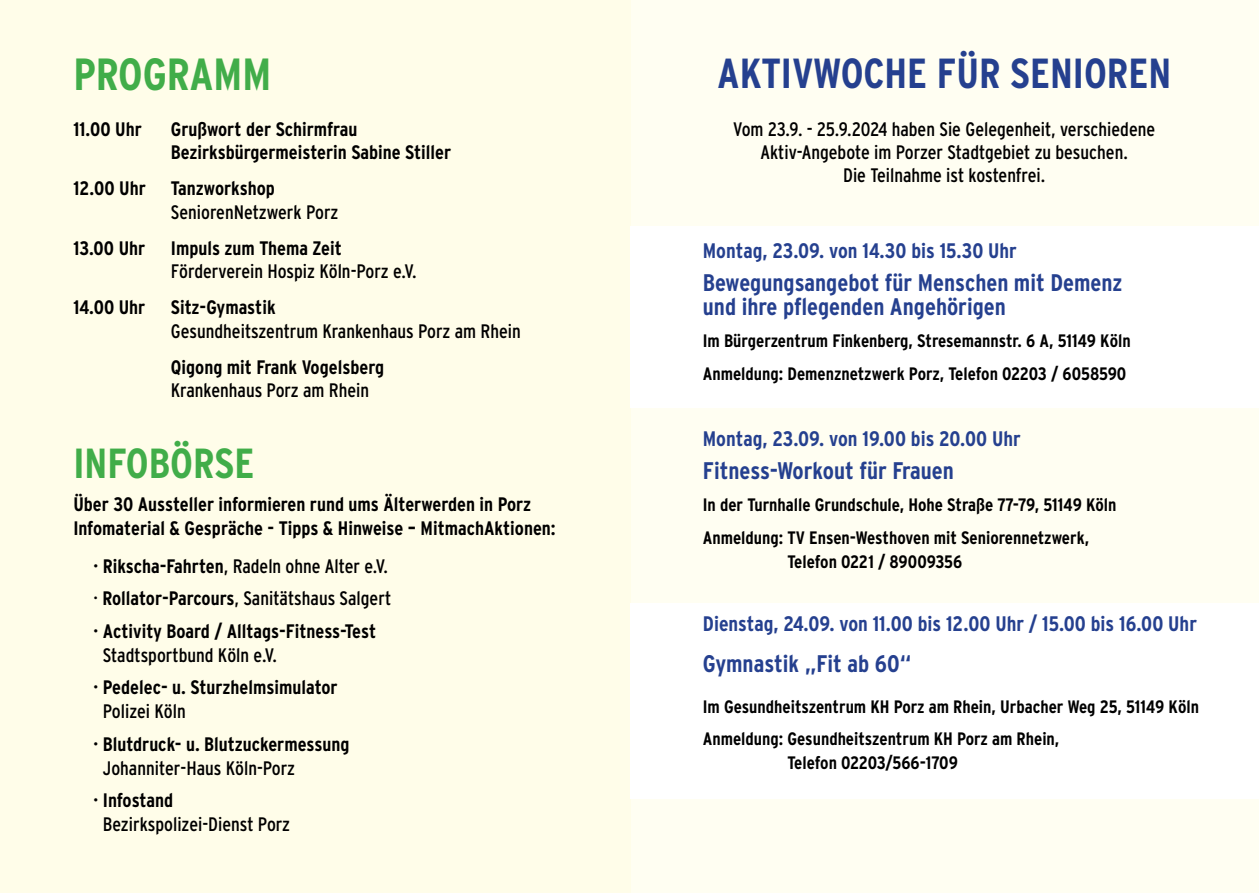
<style>
.page{position:relative;width:1259px;height:893px;background:#fff}
.page>*{position:absolute;margin:0;border:0;box-sizing:border-box;transform-origin:0 0}
.t1{font:700 condensed 45px "Interstate";color:#41ad49}
.t2{font:700 condensed 42px "Interstate";color:#25408f}
.t3{font:700 condensed 42px "Interstate";color:#41ad49}
.t4{font:700 condensed 24px/24px "Interstate";color:#25408f}
.t5{font:700 condensed 21px "Interstate";color:#25408f}
.t6{font:700 condensed 19.5px/32.5px "Interstate";color:#000}
.t7{font:condensed 19.5px/23.4px "Interstate";color:#000;text-align:center}
.t8{font:700 condensed 18px/32.5px "Interstate";color:#000}
.s1{font-weight:400}
</style>
<div class="page">
<div style="left:630px;top:0;width:629px;height:893px;background:#fffef2"></div>
<div style="left:0;top:0;width:630px;height:893px;background:#fffde9"></div>
<div style="left:630px;top:603px;width:629px;height:195px;background:#fff"></div>
<div style="left:630px;top:226px;width:629px;height:181px;background:#fff"></div>
<h1 class="t1" style="left:73px;top:49px;width:168px">Programm</h1>
<p class="t6" style="left:73px;top:112px;width:83px">11.00 Uhr G</p>
<p class="t6" style="left:171px;top:117px;width:282px;line-height:23.4px;text-indent:10px">rußwort der Schirmfrau<br>Bezirksbürgermeisterin Sabine Stiller</p>
<p class="t6" style="left:73px;top:172px;width:203px">12.00 Uhr Tanzworkshop</p>
<p class="t7" style="left:171px;top:200px;width:169px">SeniorenNetzwerk Porz</p>
<p class="t6" style="left:73px;top:231px;width:73px">13.00 Uhr</p>
<p class="t6" style="left:171px;top:231px;width:172px">Impuls zum Thema Zeit</p>
<p class="t7" style="left:171px;top:259px;width:247px">Förderverein Hospiz Köln-Porz e.V.</p>
<p class="t6" style="left:73px;top:291px;width:74px">14.00 Uhr</p>
<p class="t6" style="left:171px;top:291px;width:106px">Sitz-Gymastik</p>
<p class="t7" style="left:171px;top:319px;width:351px">Gesundheitszentrum Krankenhaus Porz am Rhein</p>
<p class="t6" style="left:171px;top:351px;width:215px">Qigong mit Frank Vogelsberg</p>
<p class="t7" style="left:171px;top:378px;width:200px">Krankenhaus Porz am Rhein</p>
<h2 class="t3" style="left:73px;top:439px;width:178px">INFOBÖRSE</h2>
<p class="t6" style="left:73px;top:492px;width:484px;line-height:24px">Über 30 Aussteller informieren rund ums Älterwerden in Porz<br>Infomaterial &amp; Gespräche - Tipps &amp; Hinweise – MitmachAktionen:</p>
<p class="t6" style="left:94px;top:550px;width:299px">· Rikscha-Fahrten<span class="s1">, Radeln ohne Alter e.V. ·</span> Rollator-Parcours<span class="s1">, Sanitätshaus Salgert </span>· Activity Board / Alltags-Fitness-Test</p>
<p class="t7" style="left:103px;top:643px;width:176px">Stadtsportbund Köln e.V.</p>
<p class="t6" style="left:94px;top:671px;width:246px">· Pedelec- u. Sturzhelmsimulator</p>
<p class="t7" style="left:103px;top:700px;width:84px">Polizei Köln</p>
<p class="t6" style="left:94px;top:728px;width:257px">· Blutdruck- u. Blutzuckermessung</p>
<p class="t7" style="left:103px;top:756px;width:194px">Johanniter-Haus Köln-Porz</p>
<p class="t6" style="left:94px;top:784px;width:81px">· Infostand</p>
<p class="t7" style="left:103px;top:813px;width:189px">Bezirkspolizei-Dienst Porz</p>
<h2 class="t2" style="left:717px;top:50px;width:455px">AKTIVWOCHE FÜR SENIOREN</h2>
<p class="t7" style="left:733px;top:117px;width:423px">Vom 23.9. - 25.9.2024 haben Sie Gelegenheit, verschiedene<br>Aktiv-Angebote im Porzer Stadtgebiet zu besuchen.<br>Die Teilnahme ist kostenfrei.</p>
<p class="t5" style="left:703px;top:239px;width:315px">Montag, 23.09. von 14.30 bis 15.30 Uhr</p>
<p class="t4" style="left:703px;top:270px;width:421px">Bewegungsangebot für Menschen mit Demenz und ihre pflegenden Angehörigen</p>
<p class="t8" style="left:703px;top:324px;width:429px">Im Bürgerzentrum Finkenberg, Stresemannstr. 6 A, 51149 Köln<br>Anmeldung: Demenznetzwerk Porz, Telefon 02203 / 6058590</p>
<p class="t5" style="left:703px;top:427px;width:319px">Montag, 23.09. von 19.00 bis 20.00 Uhr</p>
<p class="t4" style="left:703px;top:458px;width:253px">Fitness-Workout für Frauen</p>
<p class="t8" style="left:703px;top:489px;width:415px">In der Turnhalle Grundschule, Hohe Straße 77-79, 51149 Köln<br>Anmeldung: TV Ensen-Westhoven mit Seniorennetzwerk,</p>
<p class="t8" style="left:787px;top:545px;width:176px">Telefon 0221 / 89009356</p>
<p class="t5" style="left:703px;top:611px;width:495px">Dienstag, 24.09. von 11.00 bis 12.00 Uhr / 15.00 bis 16.00 Uhr</p>
<p class="t4" style="left:703px;top:651px;width:210px">Gymnastik „Fit ab 60“</p>
<p class="t8" style="left:703px;top:690px;width:498px">Im Gesundheitszentrum KH Porz am Rhein, Urbacher Weg 25, 51149 Köln<br>Anmeldung: Gesundheitszentrum KH Porz am Rhein,</p>
<p class="t8" style="left:787px;top:746px;width:172px">Telefon 02203/566-1709</p>
</div>
